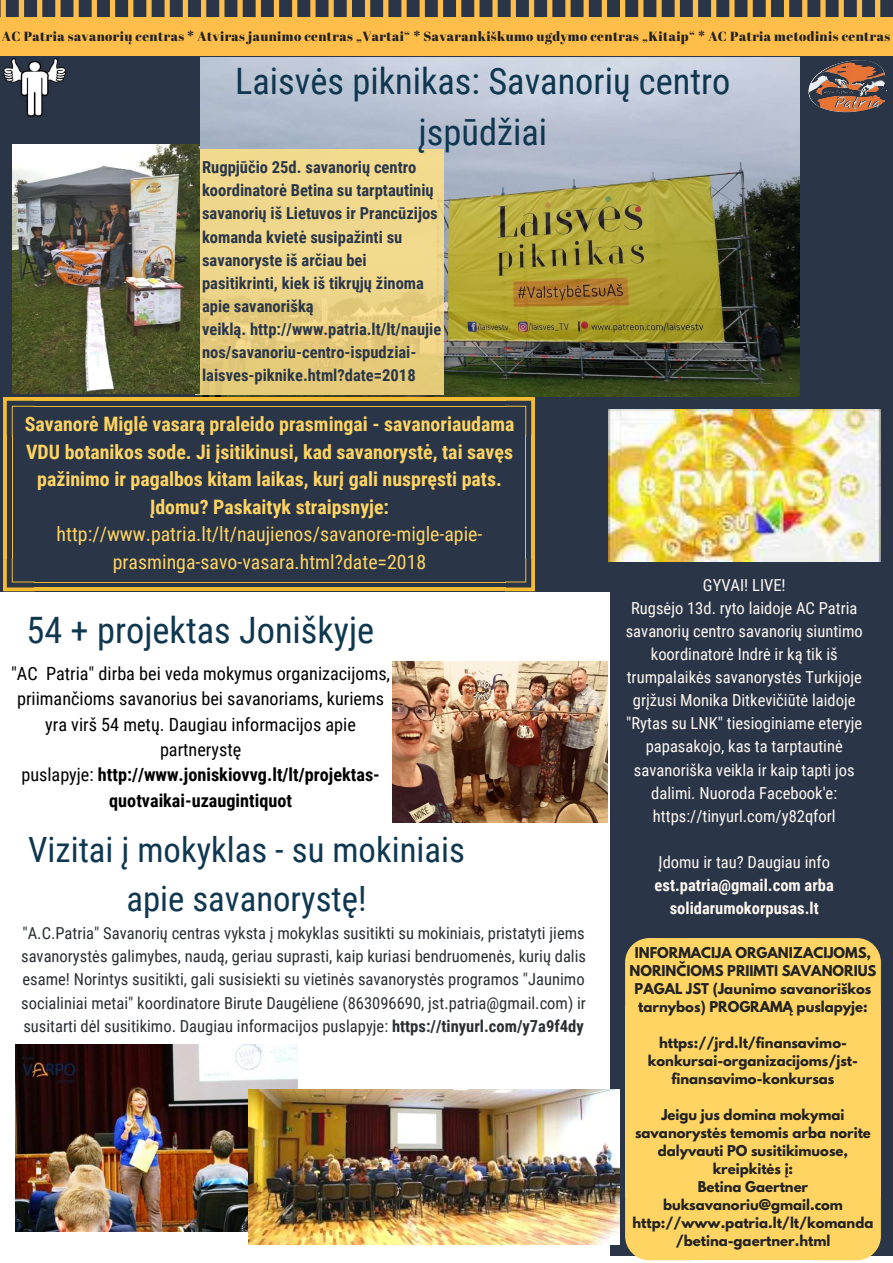
<style>
.page{position:relative;width:893px;height:1263px;background:#fff}
.page>*{position:absolute;margin:0;border:0;box-sizing:border-box;transform-origin:0 0}
.t1{font:36.45px/50.6px "Roboto Condensed";color:#0f3750;text-align:center}
.t2{font:34.72px/48.4px "Roboto Condensed";color:#0f3750;text-align:center}
.t3{font:700 19.88px/27.6px "Roboto Condensed";color:#ffd463;text-align:center}
.t4{font:19.88px/27.6px "Roboto Condensed";color:#ffd463;text-align:center}
.t5{font:18.23px/25.3px "Roboto Condensed";color:#000;text-align:center}
.t6{font:16.58px/23.1px "Roboto Condensed";color:#292f33;text-align:justify}
.t7{font:16.58px/23.1px "Roboto Condensed";color:#fff8f2;text-align:center}
.t8{font:700 16.58px/23.1px "Roboto Condensed";color:#2a3648}
.t9{font:700 16.58px/23.1px "Roboto Condensed";color:#fff8f2;text-align:center}
.t10{font:700 13.27px/18px "League Spartan";color:#222;text-align:center}
.t11{font:13.27px "Abril Fatface";letter-spacing:.03em;color:#222}
.s1{font-weight:700}
</style>
<div class="page">
<div style="left:0;top:0;width:893px;height:591px;background:#2a3648"></div>
<img style="left:801px;top:55px;width:85px;height:58px">
<img style="left:1px;top:55px;width:73px;height:62px">
<svg style="left:1px;top:0;width:606px;height:17px"></svg>
<div style="left:0;top:17px;width:620px;height:38px;background:#ffbd4a"></div>
<svg style="left:620px;top:0;width:261px;height:17px"></svg>
<div style="left:619px;top:17px;width:274px;height:38px;background:#ffbd4a"></div>
<div style="left:610px;top:464px;width:283px;height:792px;background:#2a3648"></div>
<img style="left:249px;top:0;width:450px;height:1px">
<img style="left:200px;top:57px;width:600px;height:339px">
<div style="left:195px;top:150px;width:248px;height:245px;background:linear-gradient(to bottom,#f4dd93,#e3c979)"></div>
<svg style="left:3px;top:397px;width:32px;height:39px"></svg>
<hr style="left:3px;top:436px;width:4px;height:123px;background:#f4bc33">
<hr style="left:12px;top:436px;width:1px;height:123px;background:#f4bc33">
<svg style="left:3px;top:559px;width:32px;height:32px"></svg>
<hr style="left:34px;top:587px;width:472px;height:4px;background:#f4bc33">
<hr style="left:34px;top:581px;width:472px;height:1px;background:#f4bc33">
<svg style="left:505px;top:559px;width:30px;height:32px"></svg>
<hr style="left:531px;top:436px;width:4px;height:123px;background:#f4bc33">
<hr style="left:525px;top:436px;width:1px;height:123px;background:#f4bc33">
<svg style="left:505px;top:397px;width:30px;height:39px"></svg>
<hr style="left:34px;top:397px;width:472px;height:4px;background:#f4bc33">
<hr style="left:34px;top:406px;width:472px;height:1px;background:#f4bc33">
<img style="left:609px;top:410px;width:272px;height:152px">
<img style="left:13px;top:145px;width:187px;height:248px">
<img style="left:392px;top:661px;width:216px;height:161px">
<img style="left:16px;top:1044px;width:281px;height:187px">
<img style="left:248px;top:1089px;width:371px;height:156px">
<div style="left:625px;top:938px;width:64px;height:67px;background:#ffd463"></div>
<div style="left:689px;top:938px;width:127px;height:68px;background:#ffd463"></div>
<div style="left:816px;top:938px;width:65px;height:67px;background:#ffd463"></div>
<div style="left:625px;top:1005px;width:67px;height:191px;background:#ffd463"></div>
<div style="left:691px;top:1005px;width:125px;height:191px;background:#ffd463"></div>
<div style="left:814px;top:1005px;width:67px;height:191px;background:#ffd463"></div>
<div style="left:625px;top:1196px;width:67px;height:64px;background:#ffd463"></div>
<div style="left:692px;top:1193px;width:124px;height:67px;background:#ffd463"></div>
<div style="left:816px;top:1196px;width:65px;height:64px;background:#ffd463"></div>
<p class="t11" style="left:2px;top:26px;width:890px">AC Patria savanorių centras * Atviras jaunimo centras „Vartai“ * Savarankiškumo ugdymo centras „Kitaip“ * AC Patria metodinis centras</p>
<h1 class="t1" style="left:235px;top:56px;width:497px">Laisvės piknikas: Savanorių centro įspūdžiai</h1>
<p class="t8" style="left:202px;top:156px;width:241px">Rugpjūčio 25d. savanorių centro koordinatorė Betina su tarptautinių savanorių iš Lietuvos ir Prancūzijos komanda kvietė susipažinti su savanoryste iš arčiau bei pasitikrinti, kiek iš tikrųjų žinoma apie savanorišką<br>veiklą. http://www.patria.lt/lt/naujie nos/savanoriu-centro-ispudziai&shy;laisves-piknike.html?date=2018</p>
<p class="t3" style="left:25px;top:410px;width:491px">Savanorė Miglė vasarą praleido prasmingai - savanoriaudama VDU botanikos sode. Ji įsitikinusi, kad savanorystė, tai savęs pažinimo ir pagalbos kitam laikas, kurį gali nuspręsti pats.<br>Įdomu? Paskaityk straipsnyje:</p>
<p class="t4" style="left:57px;top:521px;width:427px">http://www.patria.lt/lt/naujienos/savanore-migle-apie&shy;prasminga-savo-vasara.html?date=2018</p>
<h1 class="t1" style="left:26px;top:605px;width:349px">54 + projektas Joniškyje</h1>
<p class="t5" style="left:11px;top:661px;width:381px">"AC Patria" dirba bei veda mokymus organizacijoms, priimančioms savanorius bei savanoriams, kuriems yra virš 54 metų. Daugiau informacijos apie partnerystę<br>puslapyje: <span class="s1">http://www.joniskiovvg.lt/lt/projektas&shy;quotvaikai-uzaugintiquot</span></p>
<h2 class="t2" style="left:28px;top:826px;width:438px">Vizitai į mokyklas - su mokiniais apie savanorystę!</h2>
<p class="t6" style="left:21px;top:922px;width:566px">"A.C.Patria" Savanorių centras vyksta į mokyklas susitikti su mokiniais, pristatyti jiems savanorystės galimybes, naudą, geriau suprasti, kaip kuriasi bendruomenės, kurių dalis esame! Norintys susitikti, gali susisiekti su vietinės savanorystės programos "Jaunimo socialiniai metai" koordinatore Birute Daugėliene (863096690, jst.patria@gmail.com) ir susitarti dėl susitikimo. Daugiau informacijos puslapyje: <span class="s1">https://tinyurl.com/y7a9f4dy</span></p>
<p class="t7" style="left:626px;top:574px;width:238px">GYVAI! LIVE!<br>Rugsėjo 13d. ryto laidoje AC Patria savanorių centro savanorių siuntimo koordinatorė Indrė ir ką tik iš trumpalaikės savanorystės Turkijoje grįžusi Monika Ditkevičiūtė laidoje "Rytas su LNK" tiesioginiame eteryje papasakojo, kas ta tarptautinė savanoriška veikla ir kaip tapti jos dalimi. Nuoroda Facebook'e: https://tinyurl.com/y82qforl</p>
<p class="t7" style="left:658px;top:851px;width:173px">Įdomu ir tau? Daugiau info</p>
<p class="t9" style="left:655px;top:874px;width:181px">est.patria@gmail.com arba solidarumokorpusas.lt</p>
<p class="t10" style="left:629px;top:945px;width:248px">INFORMACIJA ORGANIZACIJOMS,<br>NORINČIOMS PRIIMTI SAVANORIUS<br>PAGAL JST (Jaunimo savanoriškos tarnybos) PROGRAMĄ puslapyje:</p>
<p class="t10" style="left:648px;top:1035px;width:212px">https://jrd.lt/finansavimo&shy;konkursai-organizacijoms/jst&shy;finansavimo-konkursas</p>
<p class="t10" style="left:633px;top:1107px;width:242px">Jeigu jus domina mokymai savanorystės temomis arba norite dalyvauti PO susitikimuose, kreipkitės į:<br>Betina Gaertner buksavanoriu@gmail.com http://www.patria.lt/lt/komanda /betina-gaertner.html</p>
</div>
